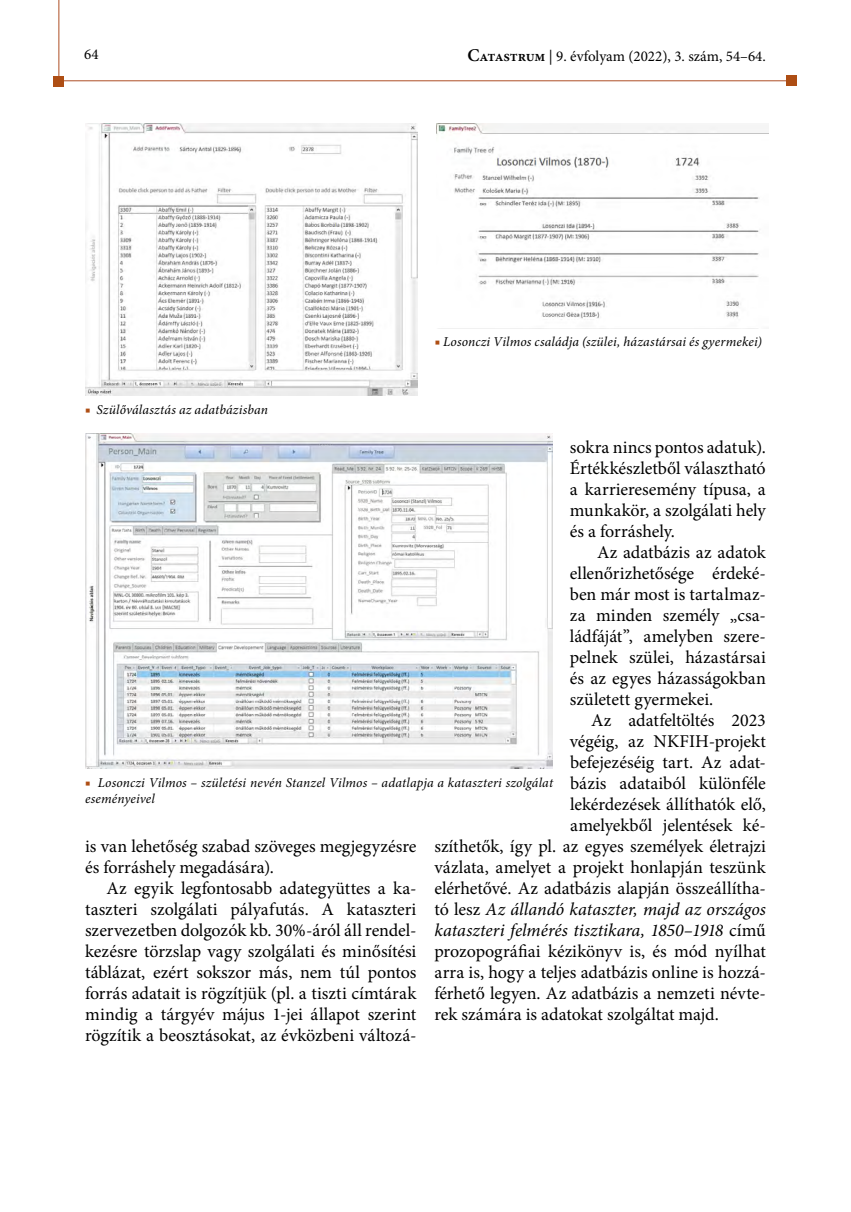
<style>
.page{position:relative;width:851px;height:1212px;background:#fff}
.page>*{position:absolute;margin:0;border:0;box-sizing:border-box;transform-origin:0 0}
.t1{font:18px/21px "Minion Pro";letter-spacing:-.005em;color:#000;text-align:justify}
.t2{font:italic 18px "Minion Pro";letter-spacing:-.005em;color:#000}
.t3{font:15px "Minion Pro";color:#000}
.képaláírás{font:italic 13.5px/16.5px "Minion Pro";letter-spacing:.01em;color:#000}
.s1{font-weight:600;font-size:18px}
.s2{font-weight:600}
.s3{color:#ae4e14}
.s4{font-style:normal}
</style>
<div class="page">
<hr style="left:57px;top:81px;width:734px;height:1px;background:#ae4f25">
<hr style="left:59px;top:0;width:1px;height:81px;background:#ae4f25">
<div style="left:786px;top:76px;width:10px;height:10px;background:#ae4e14"></div>
<div style="left:54px;top:76px;width:10px;height:10px;background:#ae4e14"></div>
<img style="left:85px;top:123px;width:332px;height:273px">
<img style="left:85px;top:434px;width:467px;height:334px">
<img style="left:436px;top:123px;width:332px;height:197px">
<p class="t3" style="left:84px;top:45px;width:16px">64</p>
<p class="t3" style="left:467px;top:46px;width:300px"><span class="s1">C</span><span class="s2">atastrum</span> | 9. évfolyam (2022), 3. szám, 54–64.</p>
<p class="képaláírás" style="left:85px;top:401px;width:184px"><span class="s3">■</span> Szülőválasztás az adatbázisban</p>
<p class="képaláírás" style="left:435px;top:333px;width:328px"><span class="s3">■</span> Losonczi Vilmos családja (szülei, házastársai és gyermekei)</p>
<p class="t1" style="left:569px;top:437px;width:198px">sokra nincs pontos adatuk).<br>Értékkészletből választható a karrieresemény típusa, a munkakör, a szolgálati hely és a forráshely.</p>
<p class="t1" style="left:569px;top:542px;width:198px;text-indent:27px">Az adatbázis az adatok ellenőrizhetősége érdeké&shy;ben már most is tartalmaz&shy;za minden személy „csa&shy;ládfáját”, amelyben szere&shy;pelnek szülei, házastársai és az egyes házasságokban született gyermekei.</p>
<p class="t1" style="left:591px;top:710px;width:176px">Az adatfeltöltés 2023</p>
<p class="t1" style="left:569px;top:731px;width:197px">végéig, az NKFIH-projekt</p>
<p class="t1" style="left:570px;top:752px;width:197px">befejezéséig tart. Az adat-</p>
<p class="t1" style="left:570px;top:773px;width:197px">bázis adataiból különféle</p>
<p class="t1" style="left:570px;top:794px;width:197px">lekérdezések állíthatók elő,</p>
<p class="t1" style="left:570px;top:815px;width:197px">amelyekből jelentések ké-</p>
<p class="t1" style="left:434px;top:836px;width:333px">szíthetők, így pl. az egyes személyek életrajzi</p>
<p class="t1" style="left:434px;top:857px;width:333px">vázlata, amelyet a projekt honlapján teszünk</p>
<p class="t1" style="left:434px;top:878px;width:333px">elérhetővé. Az adatbázis alapján összeállítha-</p>
<p class="t2" style="left:434px;top:897px;width:333px"><span class="s4">tó lesz</span> Az állandó kataszter, majd az országos</p>
<p class="t2" style="left:434px;top:918px;width:333px">kataszteri felmérés tisztikara, 1850–1918 <span class="s4">című</span></p>
<p class="t1" style="left:434px;top:941px;width:333px">prozopográfiai kézikönyv is, és mód nyílhat</p>
<p class="t1" style="left:434px;top:962px;width:333px">arra is, hogy a teljes adatbázis online is hozzá-</p>
<p class="t1" style="left:434px;top:983px;width:333px">férhető legyen. Az adatbázis a nemzeti névte-</p>
<p class="t1" style="left:434px;top:1004px;width:286px">rek számára is adatokat szolgáltat majd.</p>
<p class="képaláírás" style="left:85px;top:774px;width:469px"><span class="s3">■</span> Losonczi Vilmos – születési nevén Stanzel Vilmos – adatlapja a kataszteri szolgálat eseményeivel</p>
<p class="t1" style="left:85px;top:836px;width:333px">is van lehetőség szabad szöveges megjegyzésre és forráshely megadására).</p>
<p class="t1" style="left:85px;top:878px;width:333px;text-indent:21px">Az egyik legfontosabb adategyüttes a ka&shy;taszteri szolgálati pályafutás. A kataszteri szervezetben dolgozók kb. 30%-áról áll rendel&shy;kezésre törzslap vagy szolgálati és minősítési táblázat, ezért sokszor más, nem túl pontos forrás adatait is rögzítjük (pl. a tiszti címtárak mindig a tárgyév május 1-jei állapot szerint rögzítik a beosztásokat, az évközbeni változá-</p>
</div>
